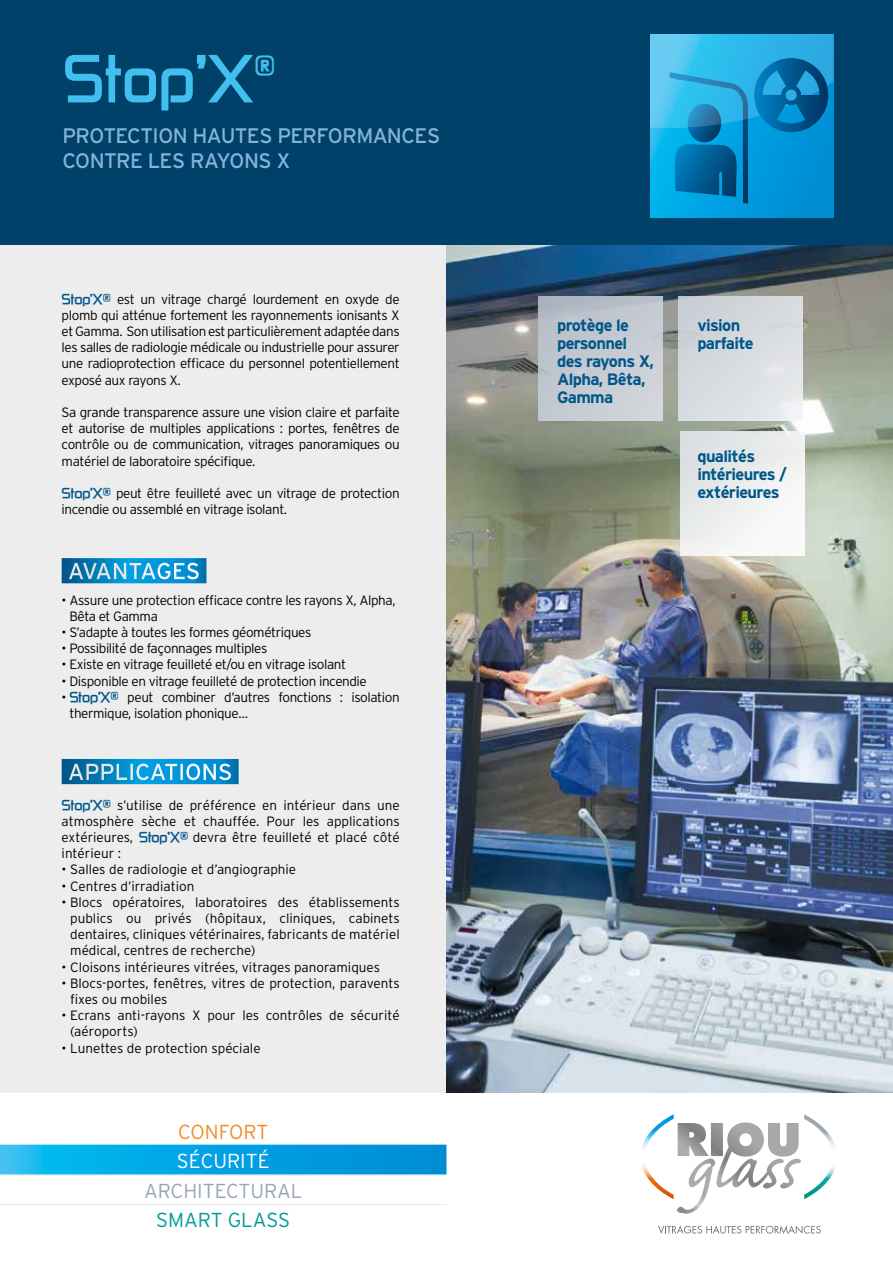
<style>
.page{position:relative;width:893px;height:1263px;background:#fff}
.page>*{position:absolute;margin:0;border:0;box-sizing:border-box;transform-origin:0 0}
.t1{font:700 54px "Zekton";color:#41c0f0}
.t2{font:23.1px "Interstate";color:#fff}
.t3{font:23.1px "Interstate";letter-spacing:-.02em;color:#fff}
.t4{font:21px/25.2px "Interstate";letter-spacing:-.03em;color:#83b5d9}
.t5{font:300 20.25px "Interstate";color:#9aa5b4}
.t6{font:300 20.25px "Interstate";color:#009b98}
.t7{font:300 20.25px "Interstate";color:#fff}
.t8{font:300 20.25px "Interstate";letter-spacing:-.01em;color:#f28d25}
.t9{font:700 16.5px/18px "Interstate";letter-spacing:-.04em;color:#00568a}
.t10{font:300 13.5px/16.2px "Interstate";letter-spacing:-.03em;color:#000;text-align:justify}
.t11{font:300 13.5px/16.2px "Interstate";color:#000}
.s1{font-family:"Zekton";font-weight:700;font-size:12px;color:#00568a}
</style>
<div class="page">
<div style="left:0;top:230px;width:893px;height:863px;background:#ededed"></div>
<img style="left:446px;top:244px;width:447px;height:849px">
<svg style="left:0;top:1144px;width:446px;height:30px;background:#09a5e3"></svg>
<hr style="left:0;top:1174px;width:446px;height:2px;background:#ededed">
<hr style="left:0;top:1204px;width:446px;height:1px;background:#ededed">
<svg style="left:62px;top:558px;width:144px;height:25px;background:#0187c6"></svg>
<svg style="left:62px;top:759px;width:177px;height:25px;background:#0087c6"></svg>
<svg style="left:642px;top:1114px;width:193px;height:99px"></svg>
<svg style="left:658px;top:1225px;width:163px;height:9px"></svg>
<div style="left:0;top:0;width:893px;height:244px;background:#004169"></div>
<div style="left:650px;top:34px;width:183px;height:183px;background:linear-gradient(to right,#00b1ed,#0087d1)"></div>
<svg style="left:650px;top:34px;width:183px;height:170px;background:#1798d0"></svg>
<div style="left:680px;top:432px;width:124px;height:124px;background:linear-gradient(to right,#e2e5e5,#f7f8f6)"></div>
<div style="left:539px;top:297px;width:124px;height:124px;background:linear-gradient(to bottom,#bac0ca,#cdd2d7)"></div>
<div style="left:678px;top:297px;width:125px;height:124px;background:linear-gradient(to right,#cfd3d9,#e3e5e7)"></div>
<h1 class="t1" style="left:62px;top:38px;width:215px">Stop’X<sup>®</sup></h1>
<h3 class="t4" style="left:62px;top:122px;width:379px">PROTECTION HAUTES PERFORMANCES<br>CONTRE LES RAYONS X</h3>
<p class="t10" style="left:62px;top:291px;width:340px"><span class="s1">Stop’X®</span> est un vitrage chargé lourdement en oxyde de plomb qui atténue fortement les rayonnements ionisants X et Gamma. Son utilisation est particulièrement adaptée dans les salles de radiologie médicale ou industrielle pour assurer une radioprotection efficace du personnel potentiellement exposé aux rayons X.</p>
<p class="t10" style="left:62px;top:404px;width:340px">Sa grande transparence assure une vision claire et parfaite et autorise de multiples applications : portes, fenêtres de contrôle ou de communication, vitrages panoramiques ou matériel de laboratoire spécifique.</p>
<p class="t10" style="left:62px;top:485px;width:340px"><span class="s1">Stop’X®</span> peut être feuilleté avec un vitrage de protection incendie ou assemblé en vitrage isolant.</p>
<h2 class="t3" style="left:68px;top:558px;width:134px">AVANTAGES</h2>
<p class="t10" style="left:69px;top:592px;width:328px;text-indent:-8px">• Assure une protection efficace contre les rayons X, Alpha,<br>Bêta et Gamma</p>
<p class="t10" style="left:62px;top:624px;width:251px">• S’adapte à toutes les formes géométriques</p>
<p class="t10" style="left:62px;top:640px;width:207px">• Possibilité de façonnages multiples</p>
<p class="t10" style="left:62px;top:656px;width:286px">• Existe en vitrage feuilleté et/ou en vitrage isolant</p>
<p class="t10" style="left:62px;top:673px;width:307px">• Disponible en vitrage feuilleté de protection incendie</p>
<p class="t10" style="left:69px;top:689px;width:332px;text-indent:-8px">• <span class="s1">Stop’X®</span> peut combiner d’autres fonctions : isolation thermique, isolation phonique…</p>
<h2 class="t2" style="left:68px;top:759px;width:166px">APPLICATIONS</h2>
<p class="t10" style="left:62px;top:796px;width:340px"><span class="s1">Stop’X®</span> s’utilise de préférence en intérieur dans une atmosphère sèche et chauffée. Pour les applications extérieures, <span class="s1">Stop’X®</span> devra être feuilleté et placé côté intérieur :</p>
<p class="t11" style="left:62px;top:861px;width:236px">• Salles de radiologie et d’angiographie</p>
<p class="t11" style="left:62px;top:877px;width:134px">• Centres d’irradiation</p>
<p class="t10" style="left:70px;top:894px;width:331px;text-indent:-9px">• Blocs opératoires, laboratoires des établissements publics ou privés (hôpitaux, cliniques, cabinets dentaires, cliniques vétérinaires, fabricants de matériel médical, centres de recherche)</p>
<p class="t11" style="left:62px;top:958px;width:320px">• Cloisons intérieures vitrées, vitrages panoramiques</p>
<p class="t11" style="left:70px;top:975px;width:331px;text-indent:-9px">• Blocs-portes, fenêtres, vitres de protection, paravents fixes ou mobiles</p>
<p class="t11" style="left:70px;top:1007px;width:331px;text-indent:-9px">• Ecrans anti-rayons X pour les contrôles de sécurité (aéroports)</p>
<p class="t11" style="left:62px;top:1039px;width:200px">• Lunettes de protection spéciale</p>
<h3 class="t8" style="left:178px;top:1120px;width:92px">CONFORT</h3>
<h3 class="t7" style="left:177px;top:1150px;width:94px">SÉCURITÉ</h3>
<h3 class="t5" style="left:144px;top:1179px;width:160px">ARCHITECTURAL</h3>
<h3 class="t6" style="left:156px;top:1208px;width:135px">SMART GLASS</h3>
<p class="t9" style="left:557px;top:316px;width:98px">protège le personnel des rayons X,<br>Alpha, Bêta,<br>Gamma</p>
<p class="t9" style="left:697px;top:316px;width:58px">vision parfaite</p>
<p class="t9" style="left:697px;top:447px;width:91px">qualités intérieures / extérieures</p>
</div>
